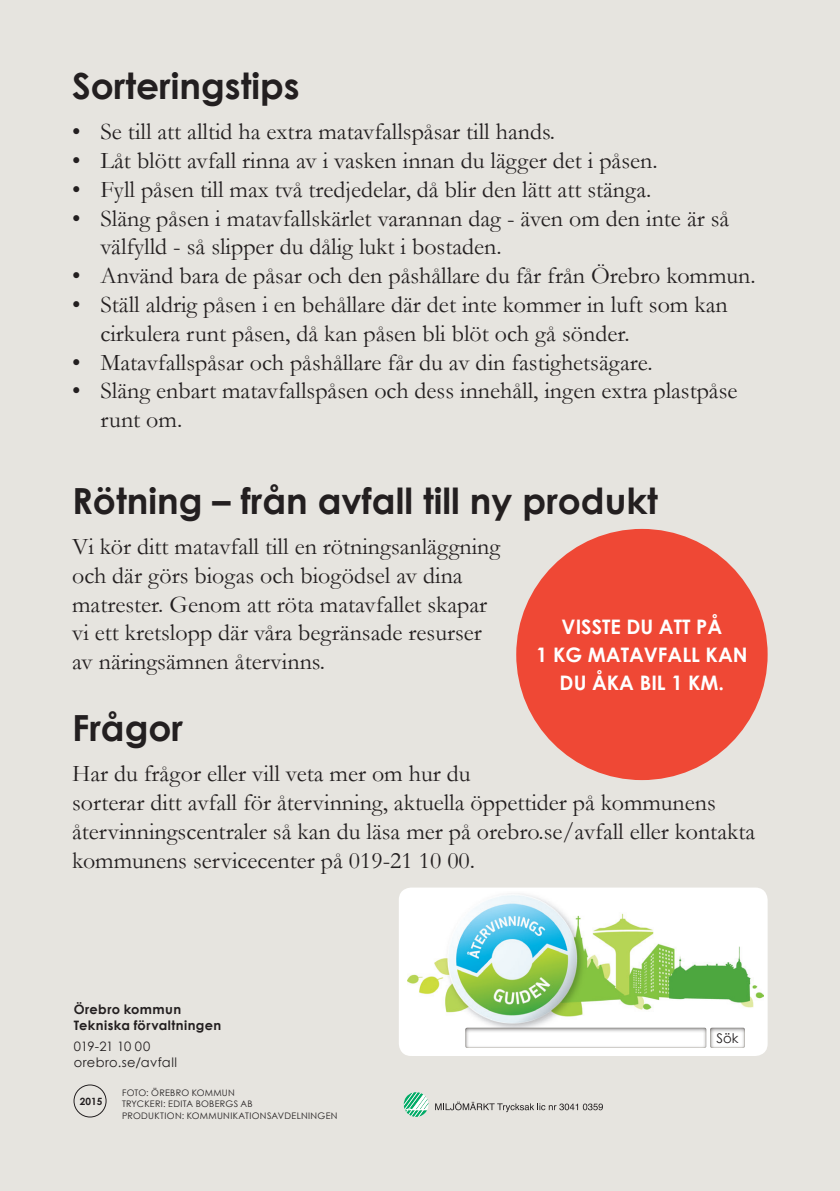
<style>
.page{position:relative;width:840px;height:1191px;background:#fff}
.page>*{position:absolute;margin:0;border:0;box-sizing:border-box;transform-origin:0 0}
.t1{font:700 36px "Century Gothic";color:#231f20}
.Tabelltext{font:24px/28.8px "Garamond";color:#231f20}
.t2{font:700 20px/28px "Century Gothic";color:#fff;text-align:center}
.Tabelltext-2{font:13.4px "Century Gothic";color:#231f20}
.Avsändare{font:700 13px "Century Gothic";letter-spacing:.03em;color:#231f20}
.Avsändare-2{font:13px "Century Gothic";letter-spacing:.025em;color:#231f20}
.t3{font:700 10px "Century Gothic";color:#231f20}
.Foto_Tryck{font:9px/10.8px "Century Gothic";letter-spacing:.035em;color:#231f20}
</style>
<div class="page">
<div style="left:0;top:0;width:839px;height:1191px;background:#e6e4df"></div>
<div style="left:74px;top:1084px;width:32px;height:33px;border:1px solid #231f20;border-radius:50%"></div>
<svg style="left:435px;top:1101px;width:167px;height:11px"></svg>
<svg style="left:403px;top:1092px;width:25px;height:24px"></svg>
<div style="left:516px;top:529px;width:251px;height:251px;background:#ef4835;border-radius:50%"></div>
<div style="left:398px;top:887px;width:369px;height:169px;background:#fff;border-radius:12px"></div>
<img style="left:407px;top:893px;width:356px;height:138px">
<div style="left:464px;top:1024px;width:242px;height:24px;background:#231f20;opacity:.75"></div>
<div style="left:708px;top:1025px;width:38px;height:24px;background:#231f20;opacity:.75"></div>
<p class="t1" style="left:72px;top:59px;width:229px">Sorteringstips</p>
<p class="Tabelltext" style="left:72px;top:117px;width:484px">• Se till att alltid ha extra matavfallspåsar till hands.</p>
<p class="Tabelltext" style="left:72px;top:145px;width:586px">• Låt blött avfall rinna av i vasken innan du lägger det i påsen.</p>
<p class="Tabelltext" style="left:72px;top:174px;width:580px">• Fyll påsen till max två tredjedelar, då blir den lätt att stänga.</p>
<p class="Tabelltext" style="left:100px;top:203px;width:630px;text-indent:-28px">• Släng påsen i matavfallskärlet varannan dag - även om den inte är så välfylld - så slipper du dålig lukt i bostaden.</p>
<p class="Tabelltext" style="left:72px;top:261px;width:684px">• Använd bara de påsar och den påshållare du får från Örebro kommun.</p>
<p class="Tabelltext" style="left:100px;top:289px;width:628px;text-indent:-28px">• Ställ aldrig påsen i en behållare där det inte kommer in luft som kan cirkulera runt påsen, då kan påsen bli blöt och gå sönder.</p>
<p class="Tabelltext" style="left:72px;top:347px;width:581px">• Matavfallspåsar och påshållare får du av din fastighetsägare.</p>
<p class="Tabelltext" style="left:100px;top:376px;width:638px;text-indent:-28px">• Släng enbart matavfallspåsen och dess innehåll, ingen extra plastpåse runt om.</p>
<p class="t1" style="left:72px;top:473px;width:587px">Rötning – från avfall till ny produkt</p>
<p class="Tabelltext" style="left:72px;top:531px;width:429px">Vi kör ditt matavfall till en rötningsanläggning och där görs biogas och biogödsel av dina matrester. Genom att röta matavfallet skapar vi ett kretslopp där våra begränsade resurser av näringsämnen återvinns.</p>
<p class="t1" style="left:72px;top:700px;width:112px">Frågor</p>
<p class="Tabelltext" style="left:72px;top:758px;width:684px">Har du frågor eller vill veta mer om hur du<br>sorterar ditt avfall för återvinning, aktuella öppettider på kommunens återvinningscentraler så kan du läsa mer på orebro.se/avfall eller kontakta kommunens servicecenter på 019-21 10 00.</p>
<p class="t2" style="left:536px;top:612px;width:213px">VISSTE DU ATT PÅ<br>1 KG MATAVFALL KAN<br>DU ÅKA BIL 1 KM.</p>
<p class="Avsändare" style="left:74px;top:1000px;width:109px">Örebro kommun</p>
<p class="Avsändare" style="left:74px;top:1015px;width:149px">Tekniska förvaltningen</p>
<p class="Avsändare-2" style="left:74px;top:1037px;width:78px">019-21 10 00</p>
<p class="Avsändare-2" style="left:74px;top:1053px;width:105px">orebro.se/avfall</p>
<p class="Foto_Tryck" style="left:122px;top:1087px;width:132px">FOTO: ÖREBRO KOMMUN<br>TRYCKERI: EDITA BOBERGS AB</p>
<p class="Foto_Tryck" style="left:122px;top:1110px;width:217px">PRODUKTION: KOMMUNIKATIONSAVDELNINGEN</p>
<p class="t3" style="left:80px;top:1093px;width:24px">2015</p>
<p class="Tabelltext-2" style="left:716px;top:1028px;width:24px">Sök</p>
</div>
